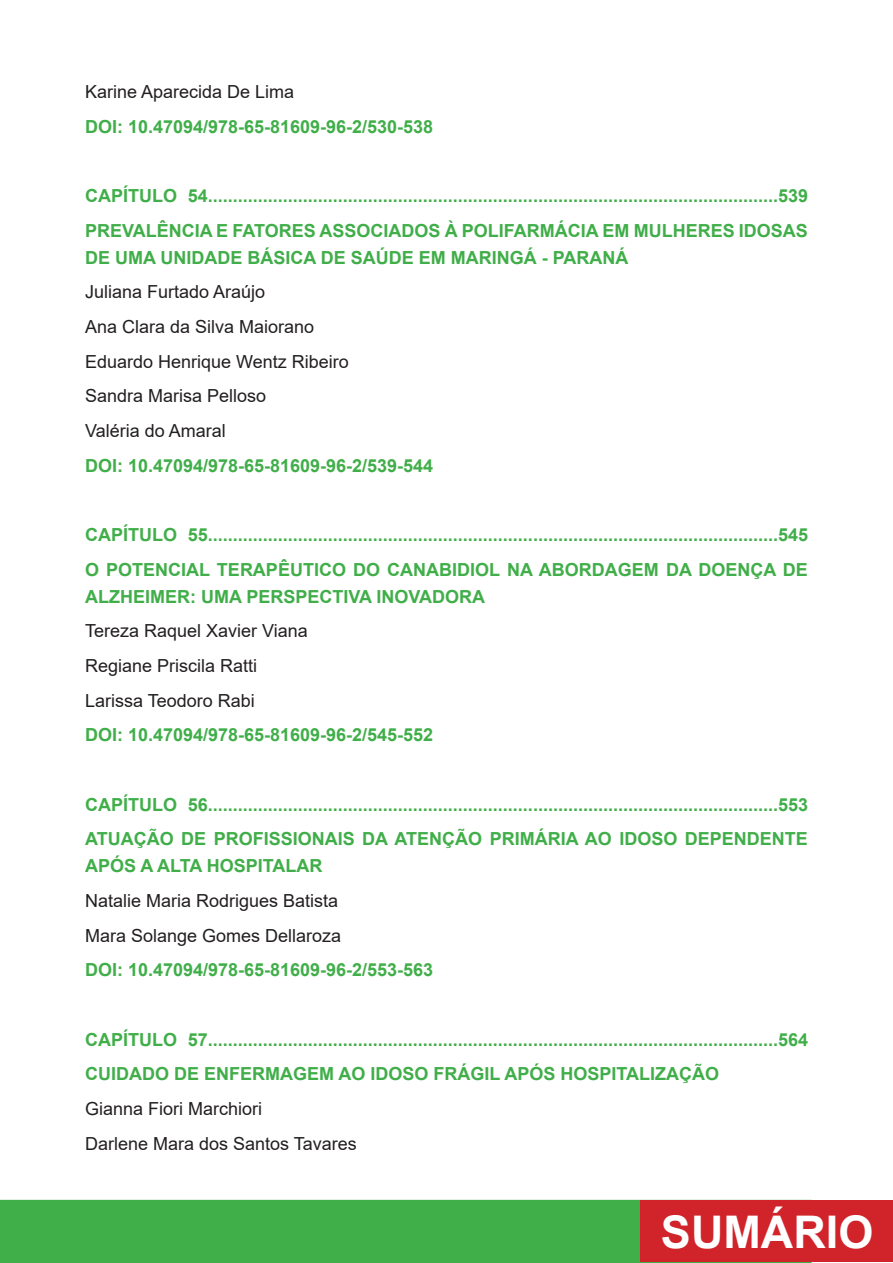
<style>
.page{position:relative;width:893px;height:1263px;background:#fff}
.page>*{position:absolute;margin:0;border:0;box-sizing:border-box;transform-origin:0 0}
.t1{font:700 45px "Arial";color:#fff}
.Normal__Web{font:700 18px/27px "Arial";color:#40ae49}
.t2{font:18px "Arial";color:#231f20}
</style>
<div class="page">
<div style="left:0;top:1200px;width:812px;height:63px;background:#40ae49"></div>
<div style="left:641px;top:1200px;width:252px;height:62px;background:#d1232a"></div>
<p class="t2" style="left:85px;top:79px;width:211px">Karine Aparecida De Lima</p>
<p class="Normal__Web" style="left:85px;top:113px;width:350px">DOI: 10.47094/978-65-81609-96-2/530-538</p>
<p class="Normal__Web" style="left:85px;top:182px;width:725px">CAPÍTULO 54..................................................................................................................539</p>
<p class="Normal__Web" style="left:85px;top:217px;width:724px">PREVALÊNCIA E FATORES ASSOCIADOS À POLIFARMÁCIA EM MULHERES IDOSAS<br>DE UMA UNIDADE BÁSICA DE SAÚDE EM MARINGÁ - PARANÁ</p>
<p class="t2" style="left:85px;top:280px;width:182px">Juliana Furtado Araújo</p>
<p class="t2" style="left:85px;top:314px;width:231px">Ana Clara da Silva Maiorano</p>
<p class="t2" style="left:85px;top:349px;width:265px">Eduardo Henrique Wentz Ribeiro</p>
<p class="t2" style="left:85px;top:384px;width:183px">Sandra Marisa Pelloso</p>
<p class="t2" style="left:85px;top:418px;width:142px">Valéria do Amaral</p>
<p class="Normal__Web" style="left:85px;top:452px;width:350px">DOI: 10.47094/978-65-81609-96-2/539-544</p>
<p class="Normal__Web" style="left:85px;top:521px;width:725px">CAPÍTULO 55..................................................................................................................545</p>
<p class="Normal__Web" style="left:85px;top:556px;width:724px">O POTENCIAL TERAPÊUTICO DO CANABIDIOL NA ABORDAGEM DA DOENÇA DE<br>ALZHEIMER: UMA PERSPECTIVA INOVADORA</p>
<p class="t2" style="left:85px;top:619px;width:224px">Tereza Raquel Xavier Viana</p>
<p class="t2" style="left:85px;top:653px;width:174px">Regiane Priscila Ratti</p>
<p class="t2" style="left:85px;top:688px;width:171px">Larissa Teodoro Rabi</p>
<p class="Normal__Web" style="left:85px;top:722px;width:350px">DOI: 10.47094/978-65-81609-96-2/545-552</p>
<p class="Normal__Web" style="left:85px;top:791px;width:725px">CAPÍTULO 56..................................................................................................................553</p>
<p class="Normal__Web" style="left:85px;top:826px;width:724px">ATUAÇÃO DE PROFISSIONAIS DA ATENÇÃO PRIMÁRIA AO IDOSO DEPENDENTE<br>APÓS A ALTA HOSPITALAR</p>
<p class="t2" style="left:85px;top:888px;width:255px">Natalie Maria Rodrigues Batista</p>
<p class="t2" style="left:85px;top:923px;width:258px">Mara Solange Gomes Dellaroza</p>
<p class="Normal__Web" style="left:85px;top:957px;width:350px">DOI: 10.47094/978-65-81609-96-2/553-563</p>
<p class="Normal__Web" style="left:85px;top:1026px;width:725px">CAPÍTULO 57..................................................................................................................564</p>
<p class="Normal__Web" style="left:85px;top:1061px;width:636px">CUIDADO DE ENFERMAGEM AO IDOSO FRÁGIL APÓS HOSPITALIZAÇÃO</p>
<p class="t2" style="left:85px;top:1096px;width:179px">Gianna Fiori Marchiori</p>
<p class="t2" style="left:85px;top:1131px;width:273px">Darlene Mara dos Santos Tavares</p>
<h1 class="t1" style="left:661px;top:1200px;width:214px">SUMÁRIO</h1>
</div>
